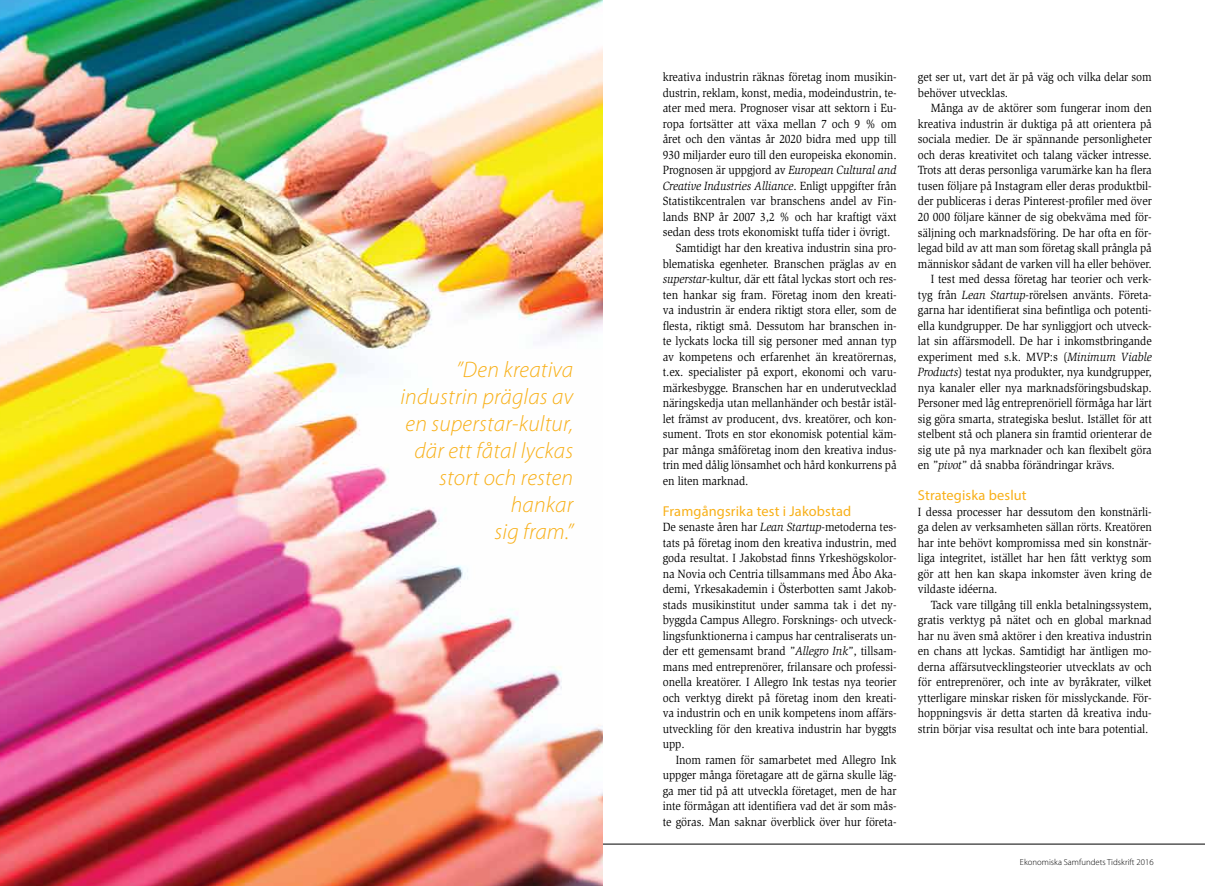
<style>
.page{position:relative;width:1205px;height:886px;background:#fff}
.page>*{position:absolute;margin:0;border:0;box-sizing:border-box;transform-origin:0 0}
.t1{font:italic 300 22.5px/27px "Myriad Pro";letter-spacing:.01em;color:#f8b019;text-align:right}
.t2{font:14.38px "Myriad Pro";letter-spacing:.01em;color:#f8b019}
.t3{font:12.25px/15.5px "Slimbach Std";letter-spacing:-.005em;color:#000;text-align:justify;scale:.91 1}
.t4{font:12.25px "Slimbach Std";letter-spacing:-.005em;color:#000;scale:.92 1}
.t5{font:italic 12.25px "Slimbach Std";letter-spacing:-.005em;color:#000;scale:.91 1}
.t6{font:300 8.75px "Myriad Pro";color:#000}
.s1{font-style:italic}
.s2{font-style:normal}
</style>
<div class="page">
<hr style="left:0;top:844px;width:1205px;height:1px;background:#000">
<img style="left:0;top:0;width:602px;height:886px">
<h1 class="t1" style="left:400px;top:355px;width:174px">”Den kreativa industrin präglas av en superstar-kultur, där ett fåtal lyckas stort och resten hankar<br>sig fram.”</h1>
<p class="t3" style="left:663px;top:70px;width:258px">kreativa industrin räknas företag inom musikin-</p>
<p class="t3" style="left:663px;top:85px;width:258px">dustrin, reklam, konst, media, modeindustrin, te-</p>
<p class="t3" style="left:663px;top:101px;width:258px">ater med mera. Prognoser visar att sektorn i Eu-</p>
<p class="t4" style="left:663px;top:117px;width:256px">ropa fortsätter att växa mellan 7 och 9 % om</p>
<p class="t3" style="left:663px;top:132px;width:259px">året och den väntas år 2020 bidra med upp till</p>
<p class="t3" style="left:663px;top:147px;width:258px">930 miljarder euro till den europeiska ekonomin.</p>
<p class="t3" style="left:663px;top:163px;width:258px">Prognosen är uppgjord av <span class="s1">European Cultural and</span></p>
<p class="t5" style="left:663px;top:179px;width:258px">Creative Industries Alliance<span class="s2">. Enligt uppgifter från</span></p>
<p class="t3" style="left:663px;top:194px;width:258px">Statistikcentralen var branschens andel av Fin-</p>
<p class="t3" style="left:663px;top:209px;width:258px">lands BNP år 2007 3,2 % och har kraftigt växt</p>
<p class="t3" style="left:663px;top:225px;width:252px">sedan dess trots ekonomiskt tuffa tider i övrigt.</p>
<p class="t3" style="left:676px;top:240px;width:244px">Samtidigt har den kreativa industrin sina pro-</p>
<p class="t3" style="left:663px;top:256px;width:258px">blematiska egenheter. Branschen präglas av en</p>
<p class="t3" style="left:663px;top:271px;width:258px"><span class="s1">superstar</span>-kultur, där ett fåtal lyckas stort och res-</p>
<p class="t4" style="left:663px;top:287px;width:256px">ten hankar sig fram. Företag inom den kreati-</p>
<p class="t3" style="left:663px;top:302px;width:258px">va industrin är endera riktigt stora eller, som de</p>
<p class="t3" style="left:663px;top:318px;width:258px">flesta, riktigt små. Dessutom har branschen in-</p>
<p class="t3" style="left:663px;top:333px;width:258px">te lyckats locka till sig personer med annan typ</p>
<p class="t4" style="left:663px;top:349px;width:256px">av kompetens och erfarenhet än kreatörernas,</p>
<p class="t3" style="left:663px;top:364px;width:258px">t.ex. specialister på export, ekonomi och varu-</p>
<p class="t3" style="left:663px;top:380px;width:258px">märkesbygge. Branschen har en underutvecklad</p>
<p class="t3" style="left:663px;top:395px;width:258px">näringskedja utan mellanhänder och består istäl-</p>
<p class="t3" style="left:663px;top:411px;width:258px">let främst av producent, dvs. kreatörer, och kon-</p>
<p class="t3" style="left:663px;top:426px;width:258px">sument. Trots en stor ekonomisk potential käm-</p>
<p class="t3" style="left:663px;top:442px;width:258px">par många småföretag inom den kreativa indus-</p>
<p class="t3" style="left:663px;top:457px;width:258px">trin med dålig lönsamhet och hård konkurrens på</p>
<p class="t3" style="left:663px;top:473px;width:96px">en liten marknad.</p>
<p class="t2" style="left:663px;top:502px;width:190px">Framgångsrika test i Jakobstad</p>
<p class="t3" style="left:663px;top:519px;width:259px">De senaste åren har <span class="s1">Lean Startup</span>-metoderna tes&shy;tats på företag inom den kreativa industrin, med goda resultat. I Jakobstad finns Yrkeshögskolor&shy;na Novia och Centria tillsammans med Åbo Aka&shy;demi, Yrkesakademin i Österbotten samt Jakob&shy;stads musikinstitut under samma tak i det ny&shy;byggda Campus Allegro. Forsknings- och utveck&shy;lingsfunktionerna i campus har centraliserats un&shy;der ett gemensamt brand ”<span class="s1">Allegro Ink</span>”, tillsam&shy;mans med entreprenörer, frilansare och professi&shy;onella kreatörer. I Allegro Ink testas nya teorier och verktyg direkt på företag inom den kreati&shy;va industrin och en unik kompetens inom affärs&shy;utveckling för den kreativa industrin har byggts upp.</p>
<p class="t3" style="left:663px;top:752px;width:258px;text-indent:13px">Inom ramen för samarbetet med Allegro Ink uppger många företagare att de gärna skulle läg&shy;ga mer tid på att utveckla företaget, men de har inte förmågan att identifiera vad det är som mås&shy;te göras. Man saknar överblick över hur företa-</p>
<p class="t3" style="left:918px;top:70px;width:258px">get ser ut, vart det är på väg och vilka delar som behöver utvecklas.</p>
<p class="t3" style="left:931px;top:101px;width:244px">Många av de aktörer som fungerar inom den</p>
<p class="t3" style="left:918px;top:116px;width:258px">kreativa industrin är duktiga på att orientera på</p>
<p class="t3" style="left:918px;top:132px;width:258px">sociala medier. De är spännande personligheter</p>
<p class="t3" style="left:918px;top:147px;width:259px">och deras kreativitet och talang väcker intresse.</p>
<p class="t3" style="left:918px;top:163px;width:259px">Trots att deras personliga varumärke kan ha flera</p>
<p class="t3" style="left:918px;top:178px;width:258px">tusen följare på Instagram eller deras produktbil-</p>
<p class="t3" style="left:918px;top:194px;width:258px">der publiceras i deras Pinterest-profiler med över</p>
<p class="t3" style="left:918px;top:209px;width:258px">20 000 följare känner de sig obekväma med för-</p>
<p class="t3" style="left:918px;top:225px;width:258px">säljning och marknadsföring. De har ofta en för-</p>
<p class="t3" style="left:918px;top:240px;width:258px">legad bild av att man som företag skall prångla på</p>
<p class="t3" style="left:918px;top:256px;width:259px">människor sådant de varken vill ha eller behöver.</p>
<p class="t3" style="left:931px;top:271px;width:244px">I test med dessa företag har teorier och verk-</p>
<p class="t4" style="left:918px;top:287px;width:256px">tyg från <span class="s1">Lean Startup</span>-rörelsen använts. Företa-</p>
<p class="t3" style="left:918px;top:302px;width:258px">garna har identifierat sina befintliga och potenti-</p>
<p class="t3" style="left:918px;top:318px;width:258px">ella kundgrupper. De har synliggjort och utveck-</p>
<p class="t3" style="left:918px;top:333px;width:258px">lat sin affärsmodell. De har i inkomstbringande</p>
<p class="t4" style="left:918px;top:349px;width:256px">experiment med s.k. MVP:s (<span class="s1">Minimum Viable</span></p>
<p class="t3" style="left:918px;top:364px;width:259px"><span class="s1">Products</span>) testat nya produkter, nya kundgrupper,</p>
<p class="t3" style="left:918px;top:380px;width:258px">nya kanaler eller nya marknadsföringsbudskap.</p>
<p class="t3" style="left:918px;top:395px;width:259px">Personer med låg entreprenöriell förmåga har lärt</p>
<p class="t3" style="left:918px;top:411px;width:259px">sig göra smarta, strategiska beslut. Istället för att</p>
<p class="t3" style="left:918px;top:426px;width:259px">stelbent stå och planera sin framtid orienterar de</p>
<p class="t3" style="left:918px;top:442px;width:259px">sig ute på nya marknader och kan flexibelt göra</p>
<p class="t3" style="left:918px;top:457px;width:218px">en ”<span class="s1">pivot</span>” då snabba förändringar krävs.</p>
<p class="t2" style="left:918px;top:486px;width:110px">Strategiska beslut</p>
<p class="t3" style="left:918px;top:504px;width:258px">I dessa processer har dessutom den konstnärli&shy;ga delen av verksamheten sällan rörts. Kreatören har inte behövt kompromissa med sin konstnär&shy;liga integritet, istället har hen fått verktyg som gör att hen kan skapa inkomster även kring de vildaste idéerna.</p>
<p class="t3" style="left:918px;top:597px;width:259px;text-indent:13px">Tack vare tillgång till enkla betalningssystem, gratis verktyg på nätet och en global marknad har nu även små aktörer i den kreativa industrin en chans att lyckas. Samtidigt har äntligen mo&shy;derna affärsutvecklingsteorier utvecklats av och för entreprenörer, och inte av byråkrater, vilket ytterligare minskar risken för misslyckande. För&shy;hoppningsvis är detta starten då kreativa indu&shy;strin börjar visa resultat och inte bara potential.</p>
<p class="t6" style="left:1020px;top:857px;width:135px">Ekonomiska Samfundets Tidskrift 2016</p>
</div>
